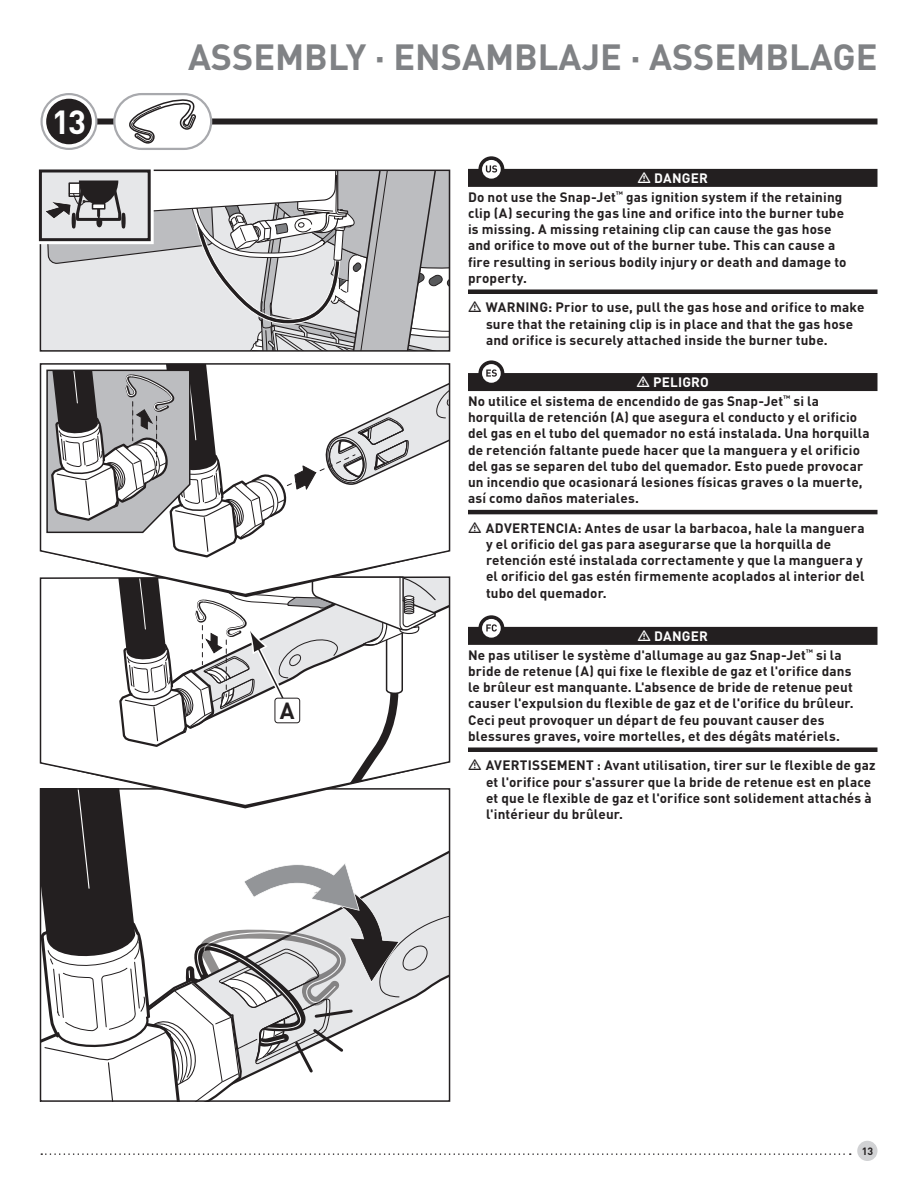
<style>
.page{position:relative;width:918px;height:1188px;background:#fff}
.page>*{position:absolute;margin:0;border:0;box-sizing:border-box;transform-origin:0 0}
.t1{font:700 36px "DIN Pro";color:#808285}
.z_Exploded_View_List{font:700 33px "DIN Pro";color:#fff}
.t2{font:700 23.1px "DIN Pro";color:#231f20}
.z_Danger_Body_SumCha{font:700 13.5px/16.2px "DIN Pro";letter-spacing:.01em;color:#231f20}
.z_Warning_SumChar{font:700 13.5px/16.2px "DIN Pro";letter-spacing:.015em;color:#231f20}
.z_Danger_Heading_Sum{font:700 13.5px "DIN Pro";letter-spacing:.01em;color:#fff}
.t3{font:700 10.5px "DIN Pro";color:#231f20}
</style>
<div class="page">
<svg style="left:41px;top:1153px;width:810px;height:2px"></svg>
<div style="left:857px;top:1141px;width:21px;height:20px;background:#d1d2d4;border-radius:50%"></div>
<svg style="left:39px;top:364px;width:412px;height:737px"></svg>
<svg style="left:38px;top:169px;width:412px;height:182px"></svg>
<div style="left:69px;top:118px;width:808px;height:6px;background:#231f20"></div>
<svg style="left:42px;top:94px;width:54px;height:55px"></svg>
<div style="left:41px;top:93px;width:56px;height:57px;border:2px solid #a8a9ad;border-radius:50%"></div>
<div style="left:46px;top:99px;width:46px;height:45px;background:#231f20;border-radius:50%"></div>
<div style="left:114px;top:94px;width:97px;height:55px;background:#fff;border-radius:27px"></div>
<div style="left:113px;top:93px;width:99px;height:57px;border:2px solid #a8a9ad;border-radius:27px"></div>
<svg style="left:129px;top:99px;width:67px;height:45px"></svg>
<div style="left:468px;top:169px;width:410px;height:18px;background:#231f20"></div>
<div style="left:468px;top:289px;width:410px;height:5px;background:#231f20"></div>
<div style="left:468px;top:373px;width:410px;height:18px;background:#231f20"></div>
<hr style="left:468px;top:510px;width:410px;height:4px;background:#231f20">
<div style="left:468px;top:627px;width:410px;height:18px;background:#231f20"></div>
<div style="left:468px;top:747px;width:410px;height:5px;background:#231f20"></div>
<div style="left:478px;top:156px;width:26px;height:26px;background:#231f20;border-radius:50%"></div>
<svg style="left:482px;top:160px;width:19px;height:19px"></svg>
<svg style="left:486px;top:165px;width:11px;height:8px"></svg>
<div style="left:478px;top:360px;width:26px;height:26px;background:#231f20;border-radius:50%"></div>
<div style="left:482px;top:364px;width:19px;height:19px;background:#fff;border-radius:50%"></div>
<svg style="left:486px;top:369px;width:11px;height:8px"></svg>
<div style="left:478px;top:615px;width:26px;height:26px;background:#231f20;border-radius:50%"></div>
<div style="left:482px;top:619px;width:19px;height:19px;background:#fff;border-radius:50%"></div>
<svg style="left:486px;top:624px;width:11px;height:8px"></svg>
<p class="z_Exploded_View_List" style="left:52px;top:95px;width:36px">13</p>
<h1 class="t1" style="left:188px;top:26px;width:691px">ASSEMBLY · ENSAMBLAJE · ASSEMBLAGE</h1>
<p class="t2" style="left:280px;top:691px;width:16px">A</p>
<p class="z_Danger_Heading_Sum" style="left:654px;top:167px;width:55px">DANGER</p>
<p class="z_Danger_Body_SumCha" style="left:468px;top:187px;width:380px">Do not use the Snap-Jet<sup>™</sup> gas ignition system if the retaining clip (A) securing the gas line and orifice into the burner tube is missing. A missing retaining clip can cause the gas hose and orifice to move out of the burner tube. This can cause a fire resulting in serious bodily injury or death and damage to property.</p>
<p class="z_Warning_SumChar" style="left:486px;top:298px;width:380px">WARNING: Prior to use, pull the gas hose and orifice to make sure that the retaining clip is in place and that the gas hose and orifice is securely attached inside the burner tube.</p>
<p class="z_Danger_Heading_Sum" style="left:653px;top:371px;width:57px">PELIGRO</p>
<p class="z_Danger_Body_SumCha" style="left:468px;top:391px;width:403px">No utilice el sistema de encendido de gas Snap-Jet<sup>™</sup> si la horquilla de retención (A) que asegura el conducto y el orificio del gas en el tubo del quemador no está instalada. Una horquilla de retención faltante puede hacer que la manguera y el orificio del gas se separen del tubo del quemador. Esto puede provocar un incendio que ocasionará lesiones físicas graves o la muerte, así como daños materiales.</p>
<p class="z_Warning_SumChar" style="left:486px;top:518px;width:380px">ADVERTENCIA: Antes de usar la barbacoa, hale la manguera y el orificio del gas para asegurarse que la horquilla de retención esté instalada correctamente y que la manguera y el orificio del gas estén firmemente acoplados al interior del tubo del quemador.</p>
<p class="z_Danger_Heading_Sum" style="left:654px;top:625px;width:55px">DANGER</p>
<p class="z_Danger_Body_SumCha" style="left:468px;top:645px;width:387px">Ne pas utiliser le système d'allumage au gaz Snap-Jet<sup>™</sup> si la bride de retenue (A) qui fixe le flexible de gaz et l'orifice dans le brûleur est manquante. L'absence de bride de retenue peut causer l'expulsion du flexible de gaz et de l'orifice du brûleur.<br>Ceci peut provoquer un départ de feu pouvant causer des blessures graves, voire mortelles, et des dégâts matériels.</p>
<p class="z_Warning_SumChar" style="left:486px;top:756px;width:391px">AVERTISSEMENT : Avant utilisation, tirer sur le flexible de gaz et l'orifice pour s'assurer que la bride de retenue est en place et que le flexible de gaz et l'orifice sont solidement attachés à l'intérieur du brûleur.</p>
<p class="t3" style="left:862px;top:1142px;width:13px">13</p>
</div>
